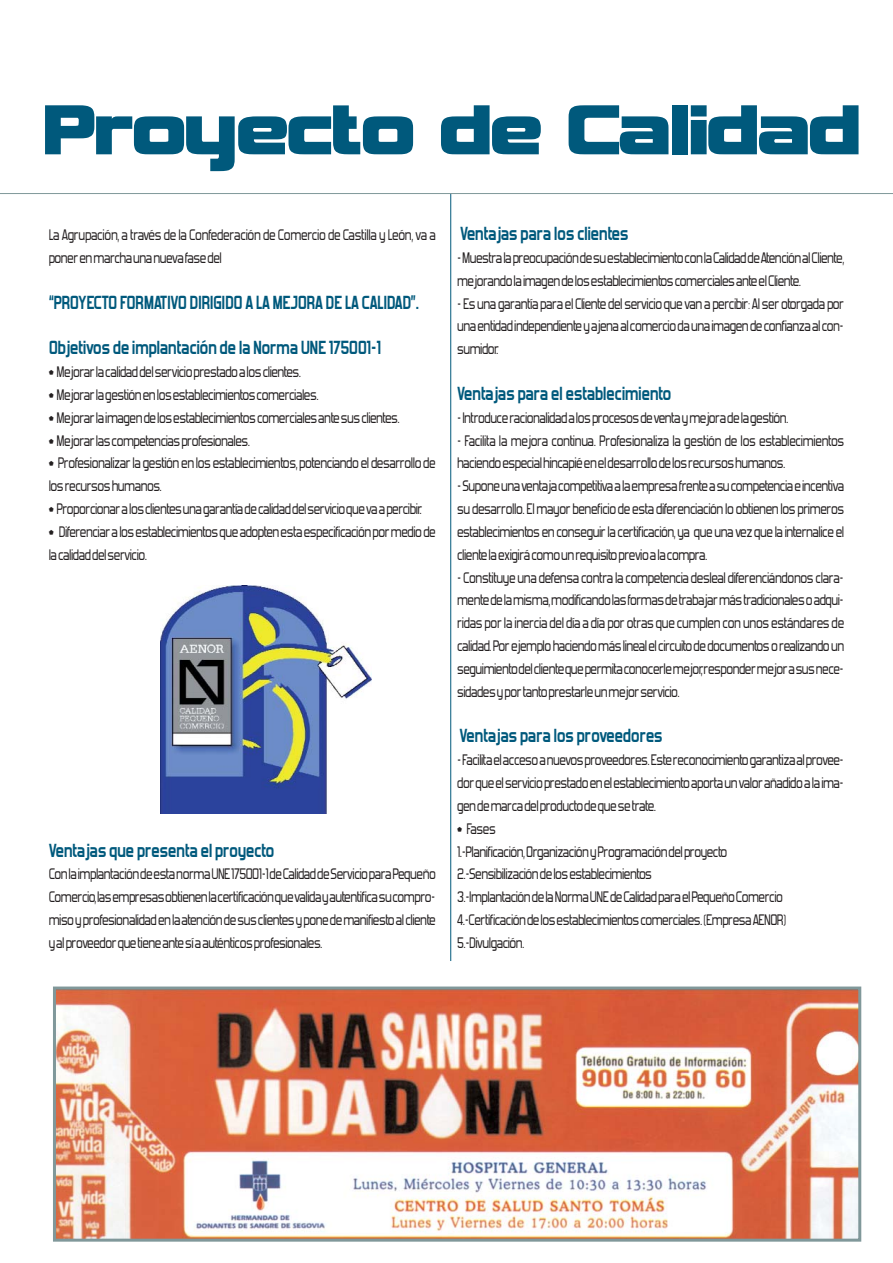
<style>
.page{position:relative;width:893px;height:1263px;background:#fff}
.page>*{position:absolute;margin:0;border:0;box-sizing:border-box;transform-origin:0 0}
.t1{font:99px "Vipnagorgialla";letter-spacing:-.015em;color:#00597c;scale:.84 1}
.t2{font:700 21px/45.6px "Forgotten Futurist";letter-spacing:-.03em;color:#00597c;scale:.9 1}
.t3{font:18px/22.8px "Forgotten Futurist";letter-spacing:-.03em;color:#231f20;scale:.9 1}
.s1{font-size:12px}
</style>
<div class="page">
<hr style="left:450px;top:193px;width:1px;height:768px;background:#00597c">
<img style="left:57px;top:991px;width:800px;height:247px">
<div style="left:53px;top:987px;width:808px;height:255px;border:3px solid #80989a"></div>
<hr style="left:0;top:193px;width:892px;height:1px;background:#80989a">
<img style="left:161px;top:586px;width:210px;height:227px">
<h1 class="t1" style="left:44px;top:62px;width:972px">Proyecto de Calidad</h1>
<p class="t3" style="left:49px;top:223px;width:431px">La Agrupación, a través de la Confederación de Comercio de Castilla y León, va a poner en marcha una nueva fase del</p>
<p class="t2" style="left:49px;top:281px;width:413px">“PROYECTO FORMATIVO DIRIGIDO A LA MEJORA DE LA CALIDAD”.<br>Objetivos de implantación de la Norma UNE 175001-1</p>
<p class="t3" style="left:49px;top:359px;width:282px"><span class="s1">•</span> Mejorar la calidad del servicio prestado a los clientes.</p>
<p class="t3" style="left:49px;top:382px;width:301px"><span class="s1">•</span> Mejorar la gestión en los establecimientos comerciales.</p>
<p class="t3" style="left:49px;top:405px;width:392px"><span class="s1">•</span> Mejorar la imagen de los establecimientos comerciales ante sus clientes.</p>
<p class="t3" style="left:49px;top:428px;width:225px"><span class="s1">•</span> Mejorar las competencias profesionales.</p>
<p class="t3" style="left:49px;top:451px;width:431px"><span class="s1">•</span> Profesionalizar la gestión en los establecimientos, potenciando el desarrollo de los recursos humanos.</p>
<p class="t3" style="left:49px;top:496px;width:416px"><span class="s1">•</span> Proporcionar a los clientes una garantía de calidad del servicio que va a percibir.</p>
<p class="t3" style="left:49px;top:519px;width:431px"><span class="s1">•</span> Diferenciar a los establecimientos que adopten esta especificación por medio de la calidad del servicio.</p>
<p class="t2" style="left:49px;top:829px;width:252px">Ventajas que presenta el proyecto</p>
<p class="t3" style="left:49px;top:862px;width:431px;text-align:justify">Con la implantación de esta norma UNE 175001-1 de Calidad de Servicio para Pequeño Comercio, las empresas obtienen la certificación que valida y autentifica su compro&shy;miso y profesionalidad en la atención de sus clientes y pone de manifiesto al cliente y al proveedor que tiene ante sí a auténticos profesionales.</p>
<p class="t2" style="left:460px;top:212px;width:189px">Ventajas para los clientes</p>
<p class="t3" style="left:457px;top:245px;width:431px">- Muestra la preocupación de su establecimiento con la Calidad de Atención al Cliente, mejorando la imagen de los establecimientos comerciales ante el Cliente.</p>
<p class="t3" style="left:457px;top:291px;width:431px;text-align:justify">- Es una garantía para el Cliente del servicio que van a percibir: Al ser otorgada por una entidad independiente y ajena al comercio da una imagen de confianza al con&shy;sumidor.</p>
<p class="t2" style="left:457px;top:372px;width:240px">Ventajas para el establecimiento</p>
<p class="t3" style="left:457px;top:405px;width:370px">- Introduce racionalidad a los procesos de venta y mejora de la gestión.</p>
<p class="t3" style="left:457px;top:428px;width:431px">- Facilita la mejora continua. Profesionaliza la gestión de los establecimientos haciendo especial hincapié en el desarrollo de los recursos humanos.</p>
<p class="t3" style="left:457px;top:474px;width:431px;text-align:justify">- Supone una ventaja competitiva a la empresa frente a su competencia e incentiva su desarrollo. El mayor beneficio de esta diferenciación lo obtienen los primeros establecimientos en conseguir la certificación, ya que una vez que la internalice el cliente la exigirá como un requisito previo a la compra.</p>
<p class="t3" style="left:457px;top:565px;width:431px;text-align:justify">- Constituye una defensa contra la competencia desleal diferenciándonos clara&shy;mente de la misma, modificando las formas de trabajar más tradicionales o adqui&shy;ridas por la inercia del día a día por otras que cumplen con unos estándares de calidad. Por ejemplo haciendo más lineal el circuito de documentos o realizando un seguimiento del cliente que permita conocerle mejor, responder mejor a sus nece&shy;sidades y por tanto prestarle un mejor servicio.</p>
<p class="t2" style="left:459px;top:715px;width:227px">Ventajas para los proveedores</p>
<p class="t3" style="left:457px;top:748px;width:431px;text-align:justify">- Facilita el acceso a nuevos proveedores. Este reconocimiento garantiza al provee&shy;dor que el servicio prestado en el establecimiento aporta un valor añadido a la ima&shy;gen de marca del producto de que se trate.</p>
<p class="t3" style="left:457px;top:816px;width:367px"><span class="s1">•</span> Fases<br>1.-Planificación, Organización y Programación del proyecto 2.-Sensibilización de los establecimientos<br>3.-Implantación de la Norma UNE de Calidad para el Pequeño Comercio 4.-Certificación de los establecimientos comerciales. (Empresa AENOR)<br>5.-Divulgación.</p>
</div>
